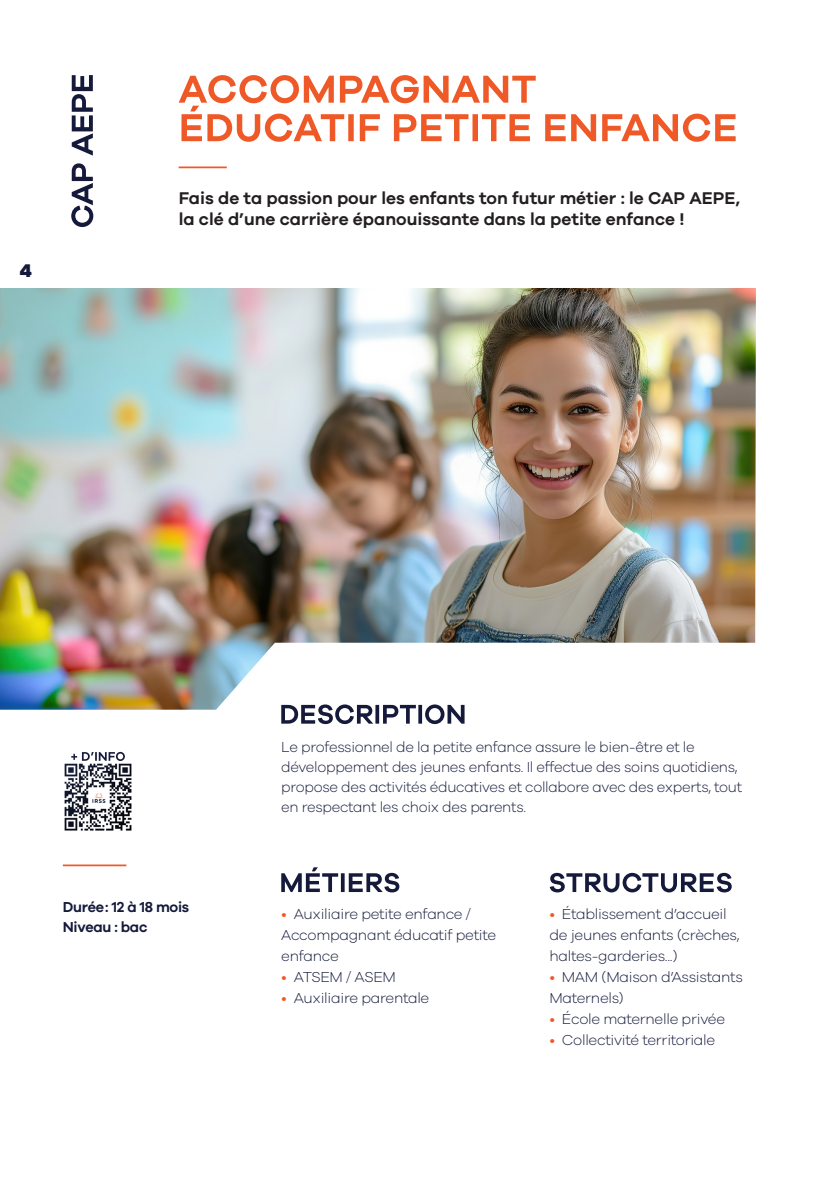
<style>
.page{position:relative;width:819px;height:1191px;background:#fff}
.page>*{position:absolute;margin:0;border:0;box-sizing:border-box;transform-origin:0 0}
.t1{font:800 18.9px "Galano Grotesque";color:#151a3b}
.t2{font:600 17.5px/21px "Galano Grotesque";color:#231f20}
.Titre_3{font:300 14.88px/21px "Galano Grotesque";letter-spacing:-.02em;color:#151a3b}
.t3{font:600 14.88px "Galano Grotesque";letter-spacing:-.02em;color:#151a3b}
.s1{color:#ef5927}
</style>
<div class="page">
<hr style="left:179px;top:166px;width:48px;height:2px;background:#ef5927">
<img style="left:0;top:288px;width:756px;height:421px">
<hr style="left:63px;top:864px;width:63px;height:2px;background:#ef5927">
<svg style="left:281px;top:704px;width:183px;height:20px"></svg>
<img style="left:64px;top:763px;width:68px;height:68px">
<svg style="left:71px;top:752px;width:54px;height:9px"></svg>
<svg style="left:179px;top:75px;width:556px;height:67px"></svg>
<svg style="left:71px;top:75px;width:22px;height:152px"></svg>
<svg style="left:549px;top:873px;width:182px;height:19px"></svg>
<svg style="left:281px;top:867px;width:118px;height:25px"></svg>
<p class="t1" style="left:20px;top:259px;width:14px">4</p>
<p class="t2" style="left:179px;top:187px;width:563px">Fais de ta passion pour les enfants ton futur métier : le CAP AEPE, la clé d’une carrière épanouissante dans la petite enfance !</p>
<p class="t3" style="left:63px;top:898px;width:128px">Durée: 12 à 18 mois</p>
<p class="t3" style="left:63px;top:918px;width:86px">Niveau : bac</p>
<p class="Titre_3" style="left:281px;top:736px;width:462px;line-height:20.1px">Le professionnel de la petite enfance assure le bien-être et le développement des jeunes enfants. Il effectue des soins quotidiens, propose des activités éducatives et collabore avec des experts, tout en respectant les choix des parents.</p>
<p class="Titre_3" style="left:281px;top:903px;width:216px"><span class="s1">•</span> Auxiliaire petite enfance /<br>Accompagnant éducatif petite enfance</p>
<p class="Titre_3" style="left:281px;top:966px;width:116px"><span class="s1">•</span> ATSEM / ASEM</p>
<p class="Titre_3" style="left:281px;top:987px;width:150px"><span class="s1">•</span> Auxiliaire parentale</p>
<p class="Titre_3" style="left:549px;top:902px;width:192px"><span class="s1">•</span> Établissement d’accueil de jeunes enfants (crèches, haltes-garderies...)</p>
<p class="Titre_3" style="left:549px;top:965px;width:195px"><span class="s1">•</span> MAM (Maison d’Assistants<br>Maternels)</p>
<p class="Titre_3" style="left:549px;top:1007px;width:177px"><span class="s1">•</span> École maternelle privée</p>
<p class="Titre_3" style="left:549px;top:1028px;width:167px"><span class="s1">•</span> Collectivité territoriale</p>
</div>
